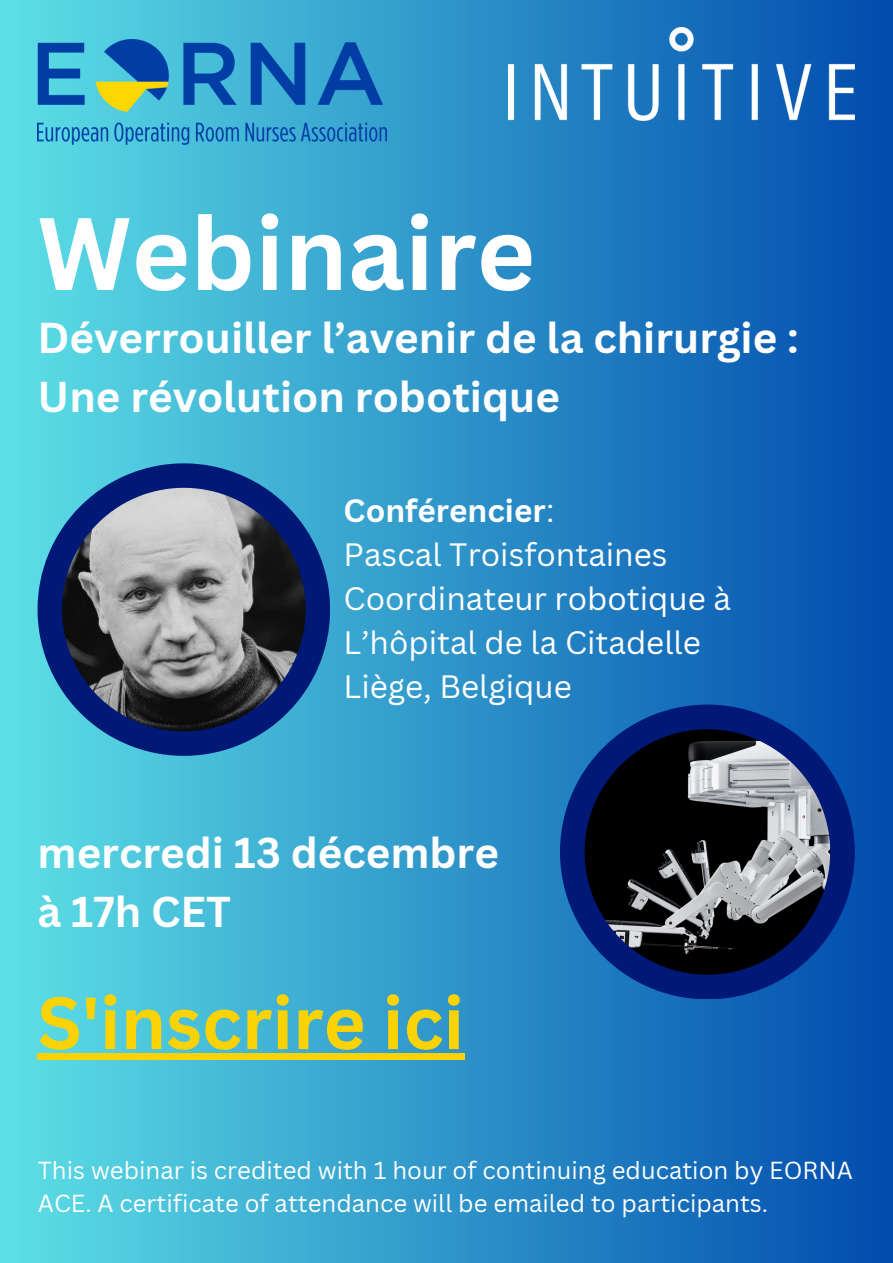
<style>
.page{position:relative;width:893px;height:1263px;background:#fff}
.page>*{position:absolute;margin:0;border:0;box-sizing:border-box;transform-origin:0 0}
.t1{font:700 100.5px "Canva Sans";color:#fefefe}
.t2{font:700 72px "Canva Sans";color:#fbd304}
.t3{font:700 42px/58.5px "Canva Sans";color:#fefefe}
.t4{font:31.5px/43.9px "Canva Sans";color:#fefefe}
.t5{font:700 31.5px "Canva Sans";color:#fefefe}
.t6{font:24px/33.2px "Canva Sans";color:#fefefe}
.s1{font-weight:400}
</style>
<div class="page">
<div style="left:0;top:0;width:893px;height:1263px;background:linear-gradient(to right,#5de0e6,#014bad)"></div>
<svg style="left:38px;top:463px;width:292px;height:293px;background:#2b7bb0"></svg>
<img style="left:62px;top:488px;width:243px;height:243px">
<svg style="left:560px;top:704px;width:295px;height:295px;background:#0b489d"></svg>
<img style="left:584px;top:729px;width:246px;height:245px">
<img style="left:508px;top:27px;width:346px;height:93px">
<img style="left:38px;top:39px;width:349px;height:105px">
<div style="left:38px;top:1053px;width:426px;height:7px;background:#fbd304"></div>
<p class="t1" style="left:38px;top:183px;width:499px">Webinaire</p>
<p class="t3" style="left:38px;top:308px;width:763px">Déverrouiller l’avenir de la chirurgie :<br>Une révolution robotique</p>
<p class="t5" style="left:343px;top:488px;width:212px">Conférencier<span class="s1">:</span></p>
<p class="t4" style="left:343px;top:532px;width:389px">Pascal Troisfontaines<br>Coordinateur robotique à<br>L’hôpital de la Citadelle</p>
<p class="t4" style="left:343px;top:663px;width:230px">Liège, Belgique</p>
<p class="t3" style="left:38px;top:822px;width:463px">mercredi 13 décembre à 17h CET</p>
<p class="t2" style="left:38px;top:972px;width:428px">S'inscrire ici</p>
<p class="t6" style="left:38px;top:1153px;width:816px">This webinar is credited with 1 hour of continuing education by EORNA<br>ACE. A certificate of attendance will be emailed to participants.</p>
</div>
